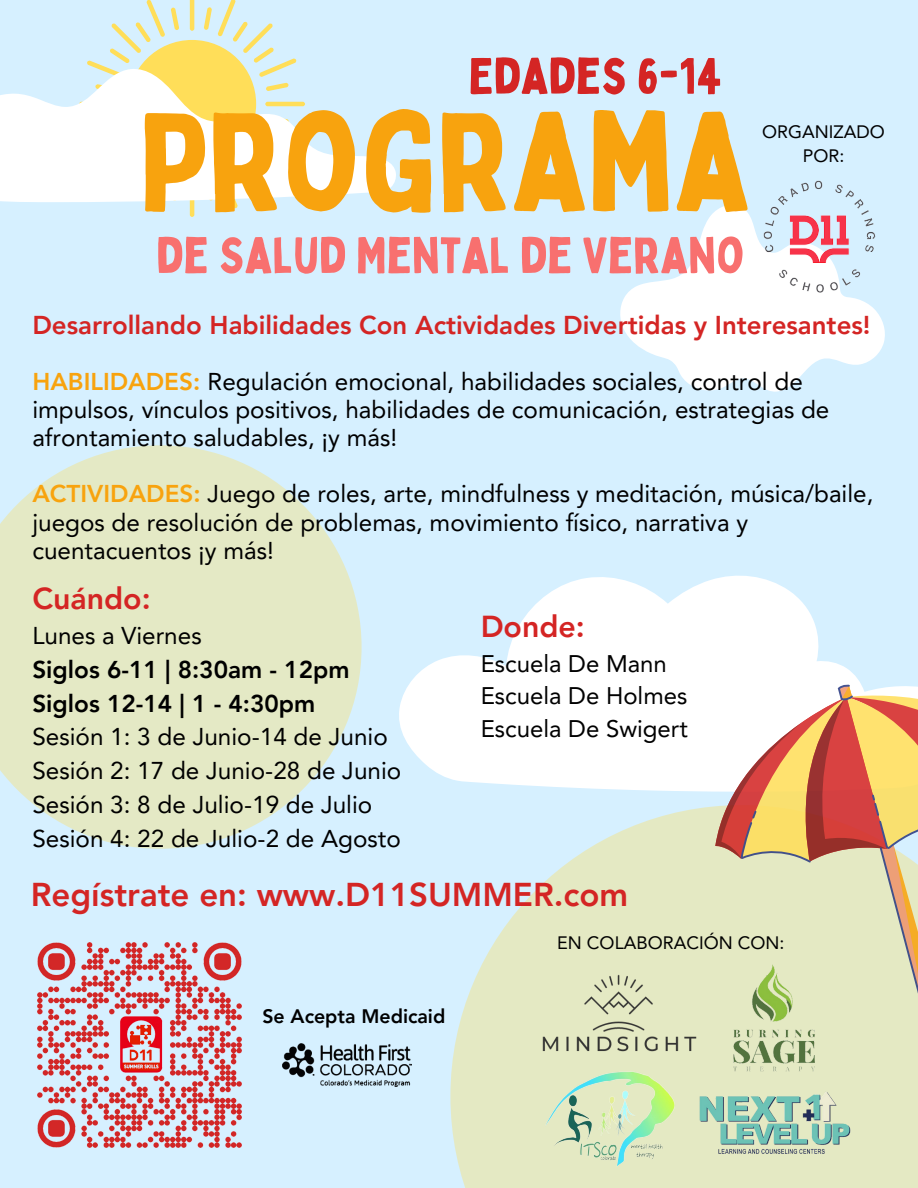
<style>
.page{position:relative;width:918px;height:1188px;background:#d6f0ff}
.page>*{position:absolute;margin:0;border:0;box-sizing:border-box;transform-origin:0 0}
.t1{font:137.4px "Bobby Jones";color:#f8a30e}
.t2{font:50.1px "Bobby Jones";color:#f8706f}
.t3{font:50.1px "Bobby Jones";color:#d42524}
.t4{font:800 33px "Avenir LT Pro";color:#d42524}
.t5{font:800 30.3px "Avenir LT Pro";color:#d42524}
.t6{font:800 25.8px "Avenir LT Pro";color:#d42524}
.t7{font:24.3px/33.8px "Avenir LT Pro";color:#000}
.t8{font:24px/32.7px "Avenir LT Pro";color:#000}
.t9{font:800 19.5px "Avenir LT Pro";color:#000}
.t10{font:18px/24.8px "Avenir LT Pro";color:#000;text-align:center}
.s1{font-weight:800;color:#f8a30e}
.s2{font-weight:800}
</style>
<div class="page">
<div style="left:128px;top:40px;width:128px;height:128px;background:#ffde59;border-radius:50%"></div>
<svg style="left:190px;top:0;width:4px;height:31px"></svg>
<hr style="left:190px;top:177px;width:4px;height:40px;background:#ffde59;border-radius:2px">
<svg style="left:171px;top:7px;width:8px;height:23px"></svg>
<svg style="left:218px;top:0;width:79px;height:67px"></svg>
<svg style="left:87px;top:0;width:78px;height:67px"></svg>
<svg style="left:231px;top:202px;width:7px;height:6px"></svg>
<svg style="left:148px;top:202px;width:8px;height:7px"></svg>
<svg style="left:204px;top:7px;width:8px;height:23px"></svg>
<svg style="left:0;top:67px;width:396px;height:135px;fill:#fff"></svg>
<svg style="left:620px;top:274px;width:265px;height:118px;fill:#fff"></svg>
<svg style="left:399px;top:575px;width:420px;height:217px;fill:#fff"></svg>
<svg style="left:450px;top:808px;width:468px;height:380px;fill:#e4e9c3"></svg>
<img style="left:737px;top:1036px;width:106px;height:53px">
<img style="left:683px;top:180px;width:202px;height:125px">
<img style="left:37px;top:942px;width:205px;height:206px">
<svg style="left:0;top:445px;width:362px;height:404px;fill:#e4e9c5"></svg>
<svg style="left:699px;top:649px;width:219px;height:387px;background:#e4cdaa"></svg>
<img style="left:542px;top:1134px;width:135px;height:35px">
<img style="left:697px;top:1089px;width:156px;height:67px">
<img style="left:282px;top:1043px;width:130px;height:43px">
<img style="left:501px;top:897px;width:236px;height:237px">
<p class="t3" style="left:469px;top:44px;width:255px">EDADES 6-14</p>
<h6 class="t1" style="left:139px;top:75px;width:613px">PROGRAMA</h6>
<p class="t2" style="left:156px;top:224px;width:590px">DE SALUD MENTAL DE VERANO</p>
<p class="t10" style="left:762px;top:121px;width:124px">ORGANIZADO<br>POR:</p>
<p class="t6" style="left:32px;top:314px;width:840px">Desarrollando Habilidades Con Actividades Divertidas y Interesantes!</p>
<h5 class="t7" style="left:32px;top:370px;width:799px;line-height:28.2px"><span class="s1">HABILIDADES:</span> Regulación emocional, habilidades sociales, control de impulsos, vínculos positivos, habilidades de comunicación, estrategias de afrontamiento saludables, ¡y más!</h5>
<h5 class="t7" style="left:32px;top:482px;width:843px;line-height:28.2px"><span class="s1">ACTIVIDADES:</span> Juego de roles, arte, mindfulness y meditación, música/baile, juegos de resolución de problemas, movimiento físico, narrativa y cuentacuentos ¡y más!</h5>
<h4 class="t5" style="left:32px;top:586px;width:120px">Cuándo:</h4>
<h4 class="t7" style="left:32px;top:621px;width:370px">Lunes a Viernes<br><span class="s2">Siglos 6-11 | 8:30am - 12pm<br>Siglos 12-14 | 1 - 4:30pm<br></span>Sesión 1: 3 de Junio-14 de Junio<br>Sesión 2: 17 de Junio-28 de Junio<br>Sesión 3: 8 de Julio-19 de Julio<br>Sesión 4: 22 de Julio-2 de Agosto</h4>
<h5 class="t4" style="left:31px;top:881px;width:599px">Regístrate en: www.D11SUMMER.com</h5>
<h1 class="t5" style="left:481px;top:614px;width:106px">Donde:</h1>
<h1 class="t8" style="left:481px;top:649px;width:209px">Escuela De Mann<br>Escuela De Holmes<br>Escuela De Swigert</h1>
<h5 class="t9" style="left:262px;top:1008px;width:184px">Se Acepta Medicaid</h5>
<p class="t10" style="left:557px;top:932px;width:229px">EN COLABORACIÓN CON:</p>
</div>
